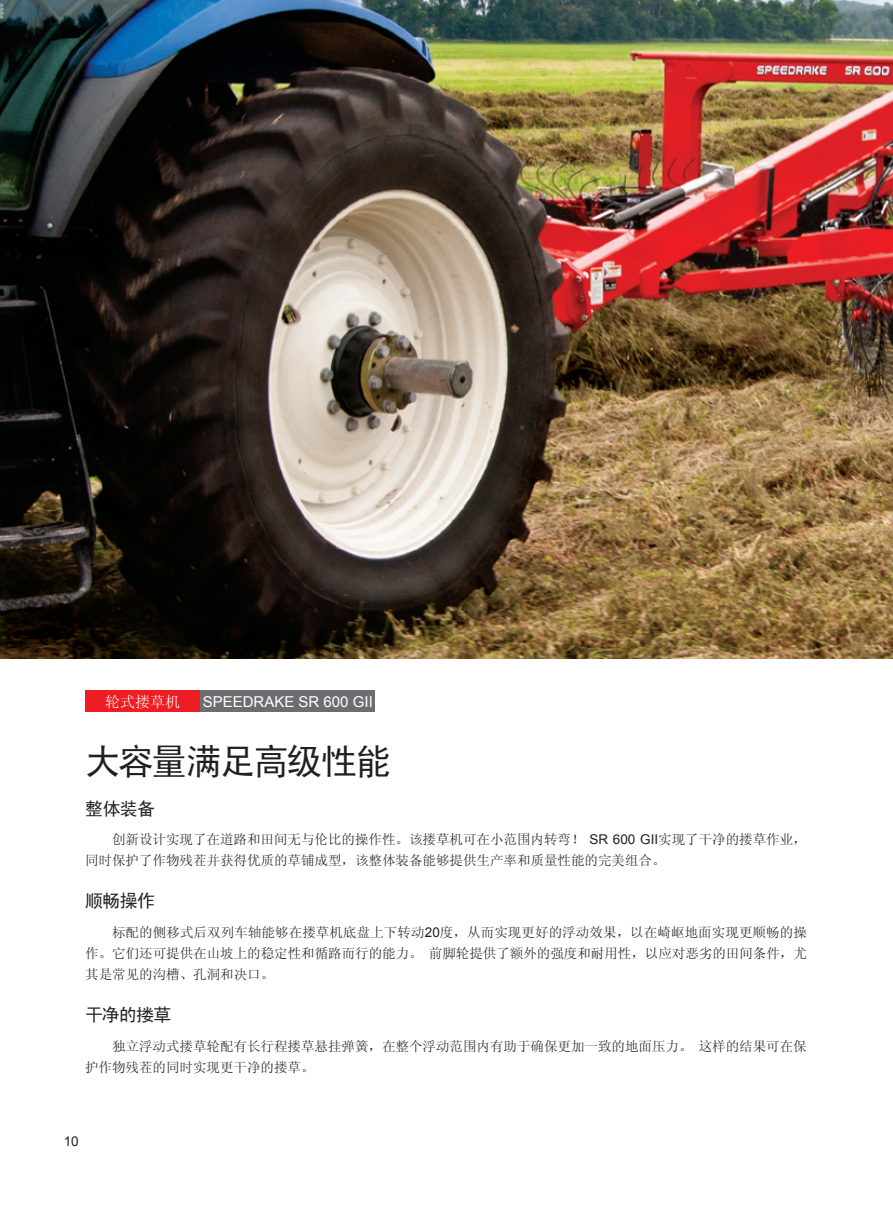
<style>
.page{position:relative;width:893px;height:1212px;background:#fff}
.page>*{position:absolute;margin:0;border:0;box-sizing:border-box;transform-origin:0 0}
.t1{font:36px "Sim Hei";letter-spacing:-.06em;color:#231f20}
.t2{font:18px "Sim Hei";letter-spacing:-.035em;color:#231f20}
.t3{font:15px "Arial";color:#fff}
.t4{font:15px "Sim Sun";color:#fff}
.t5{font:13.5px/21px "Sim Sun";color:#231f20}
.t6{font:13.5px "Arial";color:#231f20}
.s1{font-family:"Arial"}
</style>
<div class="page">
<img style="left:0;top:0;width:893px;height:658px">
<div style="left:85px;top:690px;width:115px;height:22px;background:#ee1d23"></div>
<div style="left:200px;top:690px;width:175px;height:22px;background:#6c6d70"></div>
<p class="t4" style="left:105px;top:694px;width:76px">轮式搂草机</p>
<p class="t3" style="left:203px;top:692px;width:172px">SPEEDRAKE SR 600 GII</p>
<h1 class="t1" style="left:85px;top:743px;width:307px">大容量满足高级性能</h1>
<h2 class="t2" style="left:85px;top:799px;width:72px">整体装备</h2>
<p class="t5" style="left:85px;top:829px;width:723px;text-indent:27px">创新设计实现了在道路和田间无与伦比的操作性。该搂草机可在小范围内转弯！ <span class="s1">SR 600 GII</span>实现了干净的搂草作业，同时保护了作物残茬并获得优质的草铺成型，该整体装备能够提供生产率和质量性能的完美组合。</p>
<h2 class="t2" style="left:85px;top:892px;width:72px">顺畅操作</h2>
<p class="t5" style="left:85px;top:922px;width:723px;text-align:justify;text-indent:27px">标配的侧移式后双列车轴能够在搂草机底盘上下转动<span class="s1">20</span>度，从而实现更好的浮动效果，以在崎岖地面实现更顺畅的操作。它们还可提供在山坡上的稳定性和循路而行的能力。前脚轮提供了额外的强度和耐用性，以应对恶劣的田间条件，尤其是常见的沟槽、孔洞和决口。</p>
<h2 class="t2" style="left:85px;top:1005px;width:88px">干净的搂草</h2>
<p class="t5" style="left:85px;top:1035px;width:723px;text-indent:27px">独立浮动式搂草轮配有长行程搂草悬挂弹簧，在整个浮动范围内有助于确保更加一致的地面压力。这样的结果可在保护作物残茬的同时实现更干净的搂草。</p>
<p class="t6" style="left:64px;top:1132px;width:17px">10</p>
</div>
